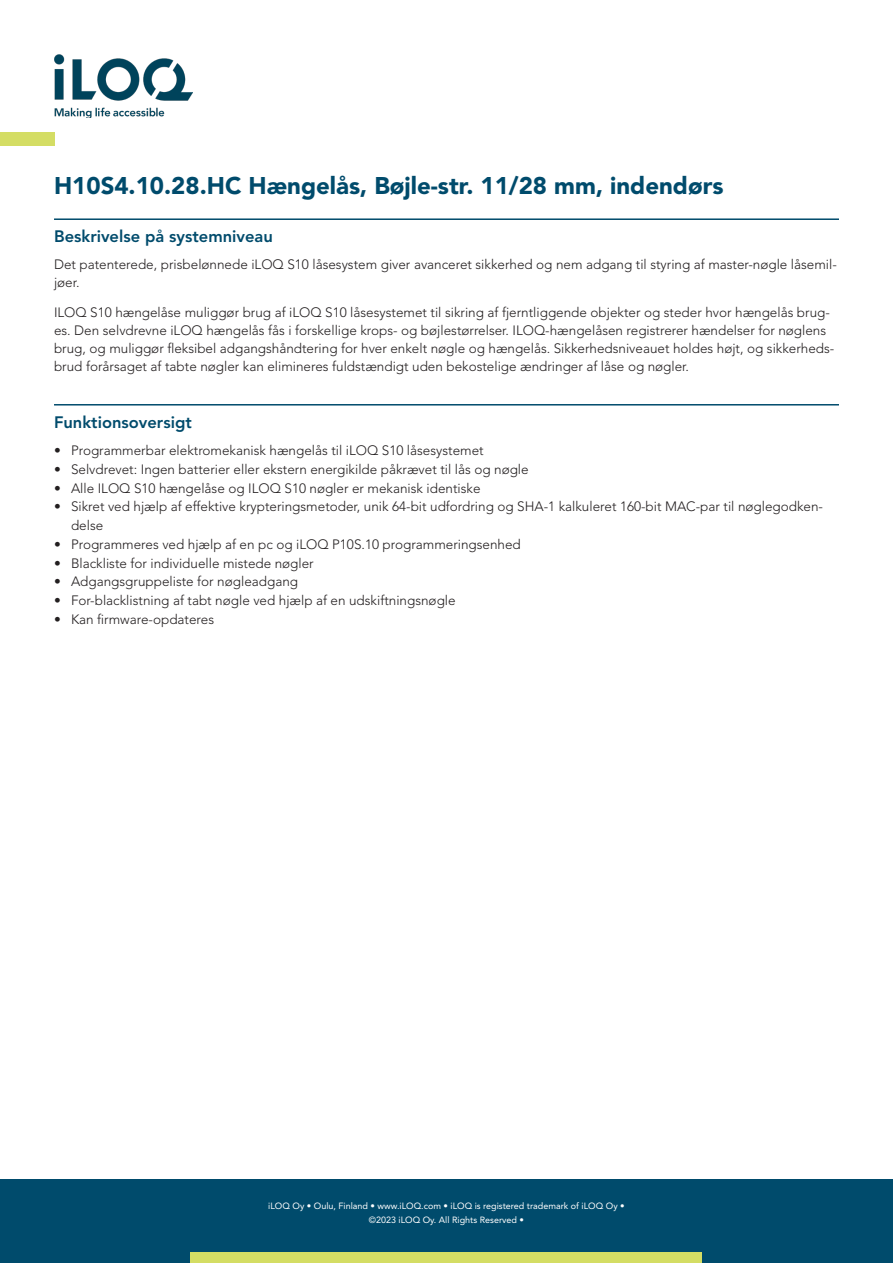
<style>
.page{position:relative;width:893px;height:1263px;background:#fff}
.page>*{position:absolute;margin:0;border:0;box-sizing:border-box;transform-origin:0 0}
.Tuotenimi{font:900 24px "Avenir LT Std";color:#004b6c}
.Otsikko{font:800 16.5px "Avenir LT Std";color:#004b6c}
.General{font:300 13.5px/18px "Avenir LT Std";color:#231f20}
.t1{font:9px/13.5px "Avenir LT Std";color:#fff;text-align:center}
</style>
<div class="page">
<div style="left:0;top:1179px;width:893px;height:84px;background:#004b6c"></div>
<div style="left:191px;top:1252px;width:511px;height:11px;background:#d4dd64"></div>
<img style="left:54px;top:54px;width:139px;height:64px">
<div style="left:0;top:133px;width:54px;height:13px;background:#d4dd64"></div>
<hr style="left:54px;top:218px;width:785px;height:2px;background:#004b6c">
<hr style="left:54px;top:404px;width:785px;height:1px;background:#004b6c">
<p class="Tuotenimi" style="left:54px;top:171px;width:671px">H10S4.10.28.HC Hængelås, Bøjle-str. 11/28 mm, indendørs</p>
<p class="Otsikko" style="left:54px;top:227px;width:220px">Beskrivelse på systemniveau</p>
<p class="General" style="left:54px;top:255px;width:784px">Det patenterede, prisbelønnede iLOQ S10 låsesystem giver avanceret sikkerhed og nem adgang til styring af master-nøgle låsemil&shy;jøer.</p>
<p class="General" style="left:54px;top:304px;width:782px">ILOQ S10 hængelåse muliggør brug af iLOQ S10 låsesystemet til sikring af fjerntliggende objekter og steder hvor hængelås brug&shy;es. Den selvdrevne iLOQ hængelås fås i forskellige krops- og bøjlestørrelser. ILOQ-hængelåsen registrerer hændelser for nøglens brug, og muliggør fleksibel adgangshåndtering for hver enkelt nøgle og hængelås. Sikkerhedsniveauet holdes højt, og sikkerheds&shy;brud forårsaget af tabte nøgler kan elimineres fuldstændigt uden bekostelige ændringer af låse og nøgler.</p>
<p class="Otsikko" style="left:54px;top:412px;width:139px">Funktionsoversigt</p>
<p class="General" style="left:54px;top:441px;width:431px">• Programmerbar elektromekanisk hængelås til iLOQ S10 låsesystemet</p>
<p class="General" style="left:54px;top:460px;width:476px">• Selvdrevet: Ingen batterier eller ekstern energikilde påkrævet til lås og nøgle</p>
<p class="General" style="left:54px;top:479px;width:428px">• Alle ILOQ S10 hængelåse og ILOQ S10 nøgler er mekanisk identiske</p>
<p class="General" style="left:71px;top:497px;width:753px;line-height:18.8px;text-indent:-17px">• Sikret ved hjælp af effektive krypteringsmetoder, unik 64-bit udfordring og SHA-1 kalkuleret 160-bit MAC-par til nøglegodken&shy;delse</p>
<p class="General" style="left:54px;top:535px;width:468px">• Programmeres ved hjælp af en pc og iLOQ P10S.10 programmeringsenhed</p>
<p class="General" style="left:54px;top:554px;width:261px">• Blackliste for individuelle mistede nøgler</p>
<p class="General" style="left:54px;top:573px;width:246px">• Adgangsgruppeliste for nøgleadgang</p>
<p class="General" style="left:54px;top:591px;width:403px">• For-blacklistning af tabt nøgle ved hjælp af en udskiftningsnøgle</p>
<p class="General" style="left:54px;top:610px;width:162px">• Kan firmware-opdateres</p>
<p class="t1" style="left:268px;top:1199px;width:358px">iLOQ Oy • Oulu, Finland • www.iLOQ.com • iLOQ is registered trademark of iLOQ Oy • ©2023 iLOQ Oy. All Rights Reserved •</p>
</div>
